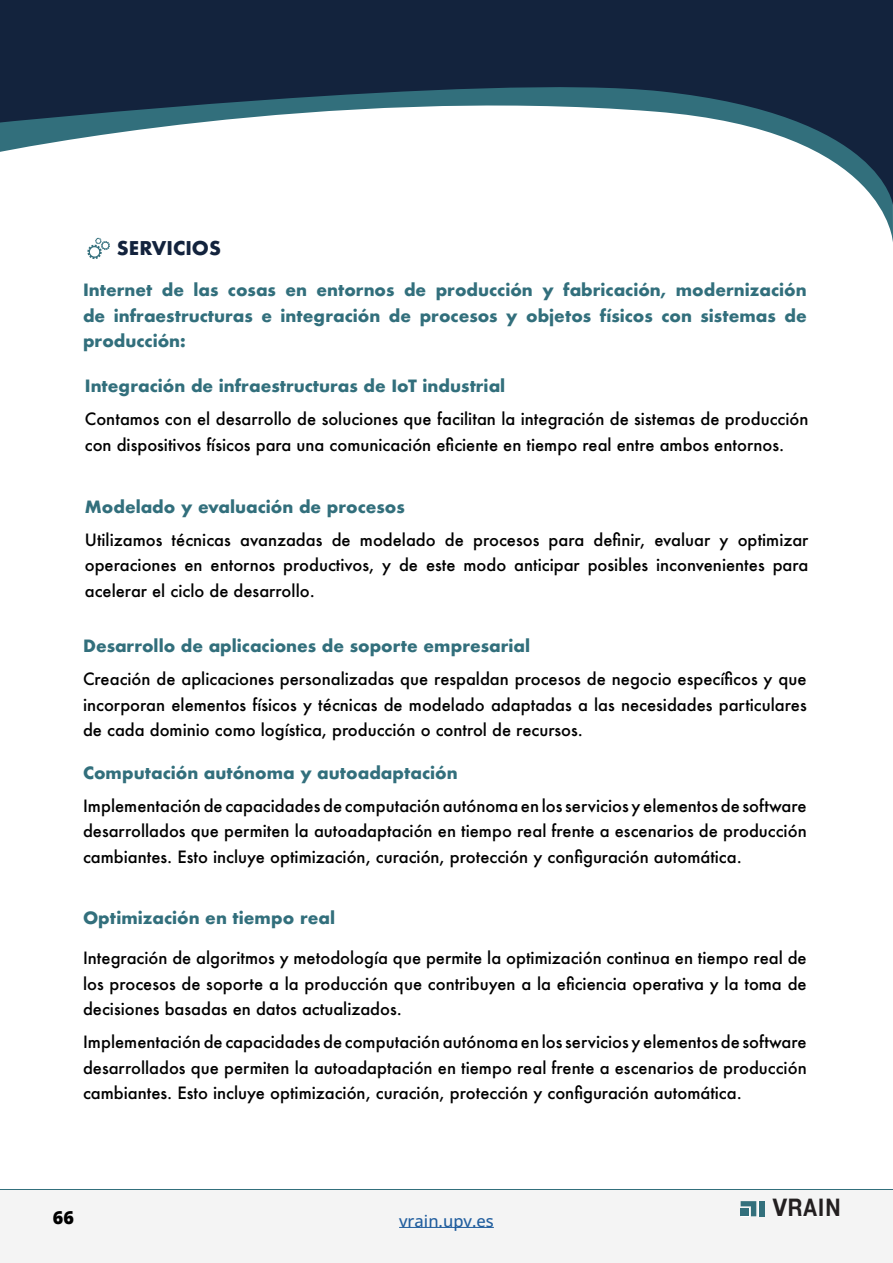
<style>
.page{position:relative;width:893px;height:1263px;background:#fff}
.page>*{position:absolute;margin:0;border:0;box-sizing:border-box;transform-origin:0 0}
.t1{font:700 24.15px "Helvetica Neue";letter-spacing:.045em;color:#231f20;scale:.94 1}
.t2{font:700 18.45px "Futura";color:#13233d}
.t3{font:800 18px "Open Sans";color:#000}
.t4{font:500 16.5px/25.5px "Futura";color:#000;text-align:justify}
.t5{font:700 16.5px/25.5px "Futura";color:#326f7c;text-align:justify}
.t6{font:500 16.5px "Open Sans";color:#215e9e}
</style>
<div class="page">
<div style="left:0;top:1189px;width:893px;height:74px;background:#f4f4f4"></div>
<hr style="left:0;top:1189px;width:893px;height:1px;background:#326f7c">
<svg style="left:87px;top:243px;width:23px;height:16px"></svg>
<hr style="left:399px;top:1227px;width:95px;height:1px;background:#215e9e">
<svg style="left:0;top:0;width:893px;height:205px;fill:#13233d"></svg>
<svg style="left:774px;top:1200px;width:42px;height:16px"></svg>
<hr style="left:819px;top:1199px;width:4px;height:18px;background:#fff">
<svg style="left:827px;top:1200px;width:12px;height:16px"></svg>
<div style="left:759px;top:1201px;width:5px;height:16px;background:#33707c"></div>
<svg style="left:741px;top:1201px;width:16px;height:16px"></svg>
<p class="t2" style="left:117px;top:235px;width:106px">SERVICIOS</p>
<p class="t5" style="left:83px;top:277px;width:725px">Internet de las cosas en entornos de producción y fabricación, modernización de infraestructuras e integración de procesos y objetos físicos con sistemas de producción:</p>
<p class="t5" style="left:85px;top:373px;width:422px">Integración de infraestructuras de IoT industrial</p>
<p class="t4" style="left:85px;top:406px;width:725px">Contamos con el desarrollo de soluciones que facilitan la integración de sistemas de producción con dispositivos físicos para una comunicación eficiente en tiempo real entre ambos entornos.</p>
<p class="t5" style="left:85px;top:494px;width:322px">Modelado y evaluación de procesos</p>
<p class="t4" style="left:85px;top:527px;width:725px">Utilizamos técnicas avanzadas de modelado de procesos para definir, evaluar y optimizar operaciones en entornos productivos, y de este modo anticipar posibles inconvenientes para acelerar el ciclo de desarrollo.</p>
<p class="t5" style="left:83px;top:633px;width:449px">Desarrollo de aplicaciones de soporte empresarial</p>
<p class="t4" style="left:83px;top:666px;width:725px">Creación de aplicaciones personalizadas que respaldan procesos de negocio específicos y que incorporan elementos físicos y técnicas de modelado adaptadas a las necesidades particulares de cada dominio como logística, producción o control de recursos.</p>
<p class="t5" style="left:83px;top:759px;width:376px">Computación autónoma y autoadaptación</p>
<p class="t4" style="left:83px;top:792px;width:725px">Implementación de capacidades de computación autónoma en los servicios y elementos de software desarrollados que permiten la autoadaptación en tiempo real frente a escenarios de producción cambiantes. Esto incluye optimización, curación, protección y configuración automática.</p>
<p class="t5" style="left:83px;top:905px;width:254px">Optimización en tiempo real</p>
<p class="t4" style="left:83px;top:945px;width:725px">Integración de algoritmos y metodología que permite la optimización continua en tiempo real de los procesos de soporte a la producción que contribuyen a la eficiencia operativa y la toma de decisiones basadas en datos actualizados.</p>
<p class="t4" style="left:83px;top:1029px;width:725px">Implementación de capacidades de computación autónoma en los servicios y elementos de software desarrollados que permiten la autoadaptación en tiempo real frente a escenarios de producción cambiantes. Esto incluye optimización, curación, protección y configuración automática.</p>
<p class="t3" style="left:53px;top:1204px;width:23px">66</p>
<p class="t6" style="left:399px;top:1209px;width:96px">vrain.upv.es</p>
<h1 class="t1" style="left:773px;top:1189px;width:74px">VRAIN</h1>
</div>
